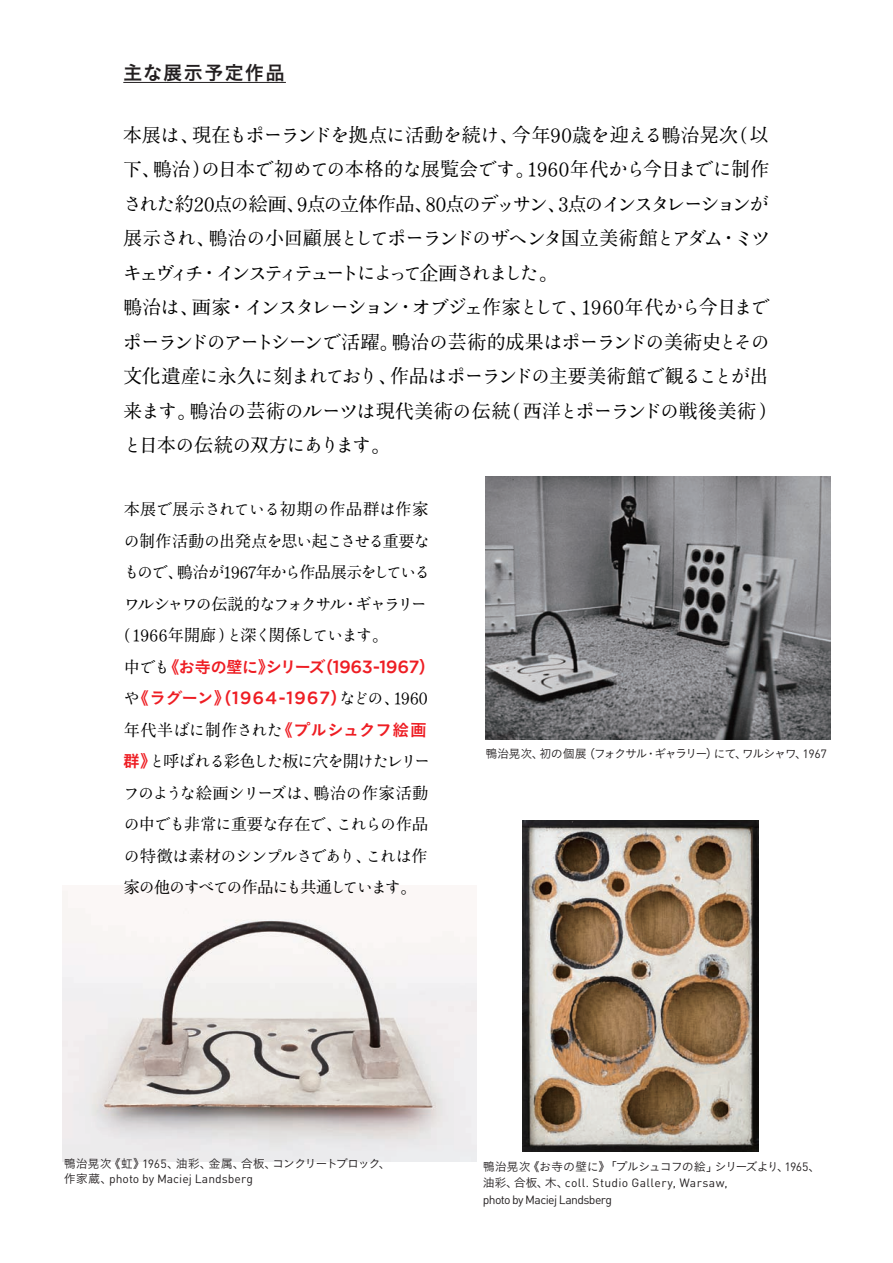
<style>
.page{position:relative;width:893px;height:1263px;background:#fff}
.page>*{position:absolute;margin:0;border:0;box-sizing:border-box;transform-origin:0 0}
.t1{font:19.5px/34.5px "OT NIS Smin 3 SM";color:#000}
.t2{font:19.5px "Koburina Go Std W6";letter-spacing:.05em;color:#231f20}
.t3{font:16.5px/31.5px "OT NIS Smin 3 SM";color:#000}
.t4{font:16.5px "Koburina Go Std W6";color:#ee1d23}
.t5{font:12px "Koburina Go Std W3";color:#231f20}
.t6{font:12px/18.1px "DIN";color:#231f20}
.s1{font-family:"OT NIS Smin 3 SM";color:#000}
.s2{font-family:"Gotham HTF";font-weight:500;font-size:17.85px}
.s3{font-family:"Koburina Go Std W6";color:#ee1d23}
.s4{font-family:"Gotham HTF";font-weight:500;font-size:17.85px;color:#ee1d23}
.s5{font-family:"DIN"}
.s6{font-family:"Koburina Go Std W3"}
</style>
<div class="page">
<img style="left:62px;top:891px;width:414px;height:271px">
<hr style="left:123px;top:82px;width:163px;height:1px;background:#231f20">
<img style="left:486px;top:477px;width:344px;height:262px">
<img style="left:523px;top:820px;width:236px;height:332px">
<p class="t2" style="left:123px;top:58px;width:163px">主な展示予定作品</p>
<p class="t1" style="left:123px;top:113px;width:651px;rotate:1deg">本展は、現在もポーランドを拠点に活動を続け、今年90歳を迎える鴨治晃次（以下、鴨治）の日本で初めての本格的な展覧会です。1960年代から今日までに制作された約20点の絵画、9点の立体作品、80点のデッサン、3点のインスタレーションが展示され、鴨治の小回顧展としてポーランドのザヘンタ国立美術館とアダム・ミツ</p>
<p class="t1" style="left:123px;top:254px;width:649px;line-height:32.4px;rotate:1deg">キェヴィチ・インスティテュートによって企画されました。<br>鴨治は、画家・インスタレーション・オブジェ作家として、1960年代から今日まで</p>
<p class="t1" style="left:123px;top:320px;width:657px;rotate:1deg">ポーランドのアートシーンで活躍。鴨治の芸術的成果はポーランドの美術史とその文化遺産に永久に刻まれており、作品はポーランドの主要美術館で観ることが出来ます。鴨治の芸術のルーツは現代美術の伝統（西洋とポーランドの戦後美術）</p>
<p class="t1" style="left:123px;top:426px;width:270px;rotate:1deg">と日本の伝統の双方にあります。</p>
<p class="t3" style="left:124px;top:492px;width:307px;rotate:1deg">本展で展示されている初期の作品群は作家</p>
<p class="t3" style="left:124px;top:523px;width:309px;rotate:1deg">の制作活動の出発点を思い起こさせる重要な</p>
<p class="t3" style="left:124px;top:555px;width:309px;rotate:1deg">もので、鴨治が1967年から作品展示をしている</p>
<p class="t3" style="left:124px;top:586px;width:305px;rotate:1deg">ワルシャワの伝説的なフォクサル・ギャラリー</p>
<p class="t3" style="left:116px;top:618px;width:276px;rotate:1deg">（1966年開廊）と深く関係しています。</p>
<p class="t4" style="left:124px;top:651px;width:313px;rotate:1deg"><span class="s1">中でも</span>《お寺の壁に》シリーズ（<span class="s2">1963-196</span><sup>7</sup>）</p>
<p class="t3" style="left:124px;top:677px;width:306px;line-height:34.8px;rotate:1deg">や<span class="s3">《ラグーン》（</span><span class="s4">1964-1967</span><span class="s3">）</span>などの、1960年代半ばに制作された<span class="s3">《プルシ</span><sup>ュクフ絵画</sup></p>
<p class="t3" style="left:124px;top:743px;width:309px;text-align:justify;rotate:1deg"><span class="s3">群》</span>と呼ばれる彩色した板に穴を開けたレリーフのような絵画シリーズは、鴨治の作家活動の中でも非常に重要な存在で、これらの作品の特徴は素材のシンプルさであり、これは作家の他のすべての作品にも共通しています。</p>
<p class="t5" style="left:486px;top:742px;width:343px;rotate:1deg">鴨治晃次、初の個展（フォクサル・ギャラリー）にて、ワルシャワ、<sup>1967</sup></p>
<p class="t5" style="left:64px;top:1151px;width:328px;rotate:1deg">鴨治晃次《虹》<span class="s5">1965</span>、油彩、金属、合板、コンクリートブロック、</p>
<p class="t6" style="left:64px;top:1167px;width:190px;rotate:1deg"><span class="s6">作家蔵、</span>photo by MaciejLandsberg</p>
<p class="t5" style="left:483px;top:1154px;width:339px;rotate:1deg">鴨治晃次《お寺の壁に》「プルシュコフの絵」シリーズより、<sup>1965</sup>、</p>
<p class="t6" style="left:483px;top:1171px;width:246px;rotate:1deg"><span class="s6">油彩、合板、木、</span>coll. Studio G allery, Warsaw , photo by MaciejLandsberg</p>
</div>
